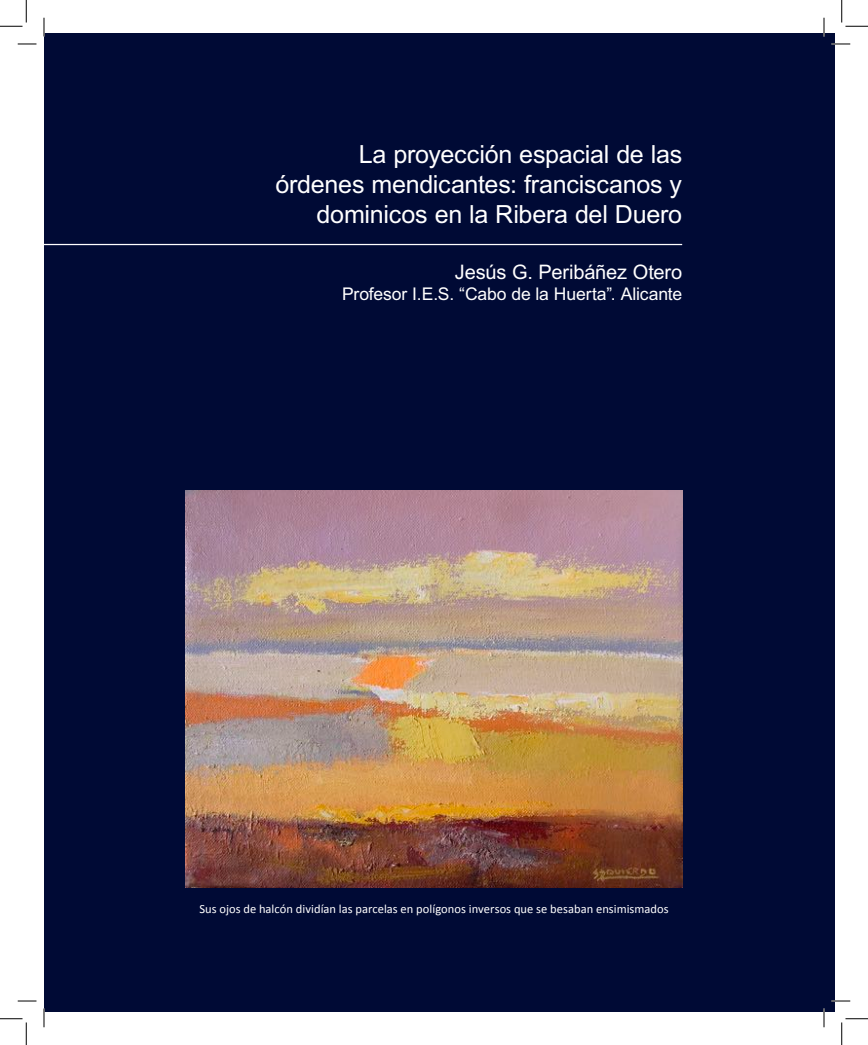
<style>
.page{position:relative;width:868px;height:1045px;background:#fff}
.page>*{position:absolute;margin:0;border:0;box-sizing:border-box;transform-origin:0 0}
.t1{font:25px/30px "Arial MT Std";letter-spacing:-.01em;color:#fff;text-align:right}
.t2{font:20px "Arial MT Std";letter-spacing:-.01em;color:#fff}
.t3{font:17.5px "Arial MT Std";letter-spacing:-.005em;color:#fff}
.t4{font:12.5px "Calibri";color:#fff}
</style>
<div class="page">
<div style="left:44px;top:33px;width:790px;height:978px;background:#000a35"></div>
<hr style="left:44px;top:244px;width:638px;height:1px;background:#fff">
<img style="left:186px;top:490px;width:496px;height:398px">
<svg style="left:18px;top:43px;width:18px;height:2px"></svg>
<svg style="left:831px;top:43px;width:19px;height:2px"></svg>
<svg style="left:18px;top:1000px;width:18px;height:1px"></svg>
<svg style="left:831px;top:1000px;width:19px;height:1px"></svg>
<svg style="left:43px;top:18px;width:2px;height:18px"></svg>
<svg style="left:43px;top:1008px;width:2px;height:19px"></svg>
<svg style="left:823px;top:18px;width:1px;height:18px"></svg>
<svg style="left:823px;top:1008px;width:1px;height:19px"></svg>
<svg style="left:0;top:0;width:27px;height:27px"></svg>
<svg style="left:0;top:1018px;width:27px;height:27px"></svg>
<svg style="left:841px;top:0;width:26px;height:27px"></svg>
<svg style="left:841px;top:1018px;width:26px;height:27px"></svg>
<p class="t1" style="left:275px;top:139px;width:408px">La proyección espacial de las órdenes mendicantes: franciscanos y dominicos en la Ribera del Duero</p>
<p class="t2" style="left:455px;top:260px;width:229px">Jesús G. Peribáñez Otero</p>
<p class="t3" style="left:342px;top:283px;width:341px">Profesor I.E.S. “Cabo de la Huerta”. Alicante</p>
<p class="t4" style="left:199px;top:901px;width:470px">Sus ojos de halcón dividían las parcelas en polígonos inversos que se besaban ensimismados</p>
</div>
